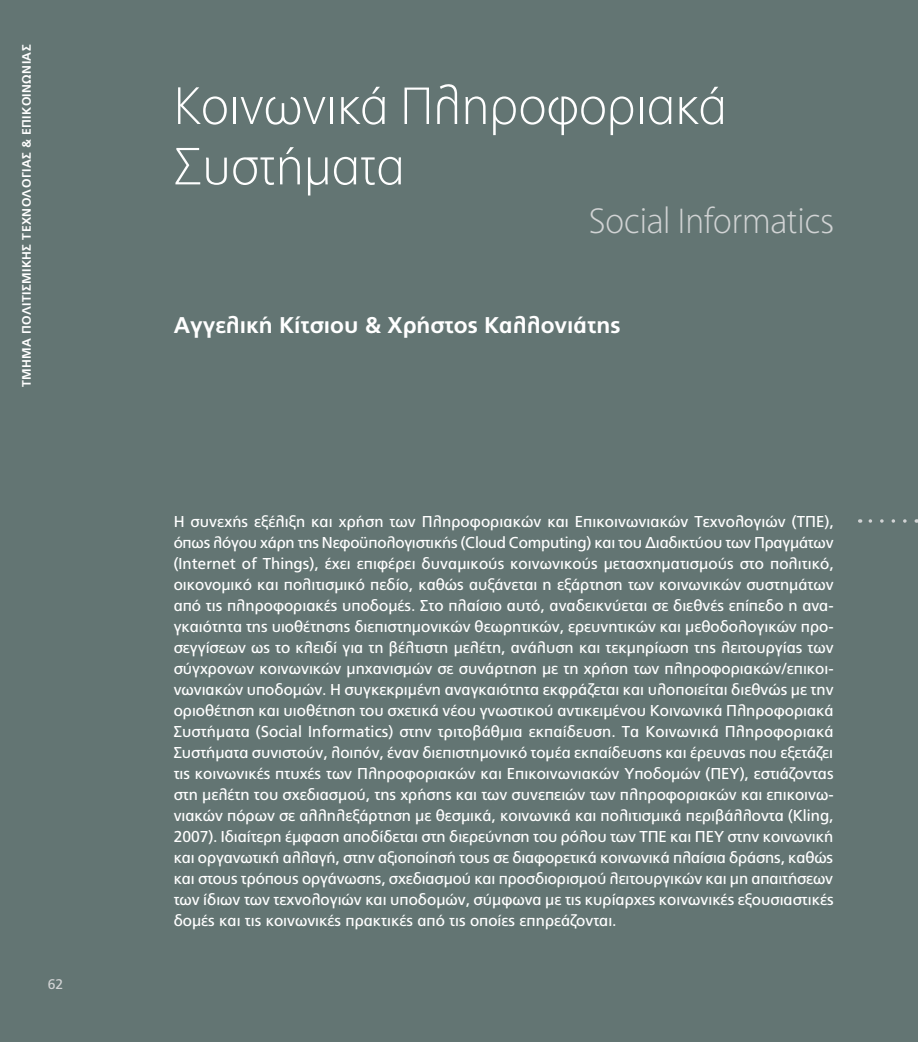
<style>
.page{position:relative;width:918px;height:1042px;background:#637573}
.page>*{position:absolute;margin:0;border:0;box-sizing:border-box;transform-origin:0 0}
.Text_Title{font:100 52.5px/60.4px "PF Catalog";color:#fff}
.English_Title{font:100 35px "PF Catalog";color:#d1d3d4}
.Onoma_Sygrafea{font:700 22.75px "PF Catalog";color:#fff}
.White_text{font:15.75px/21px "PF Catalog";color:#fff;text-align:justify}
.t1{font:14px "PF Catalog";color:#d1d3d4}
.t2{font:700 12.25px "PF Catalog";letter-spacing:.03em;color:#fff}
</style>
<div class="page">
<svg style="left:859px;top:519px;width:46px;height:4px"></svg>
<p class="t2" style="left:19px;top:387px;width:344px;rotate:-90deg">TMHMA ΠΟΛΙΤΙΣΜΙΚΗΣ ΤΕΧΝΟΛΟΓΙΑΣ &amp; ΕΠΙΚΟΙΝΩΝΙΑΣ</p>
<p class="t1" style="left:48px;top:976px;width:17px">62</p>
<p class="Text_Title" style="left:174px;top:78px;width:555px">Κοινωνικά Πληροφοριακά<br>Συστήματα</p>
<p class="English_Title" style="left:589px;top:203px;width:246px">Social Informatics</p>
<p class="Onoma_Sygrafea" style="left:174px;top:312px;width:448px">Αγγελική Κίτσιου &amp; Χρήστος Καλλονιάτης</p>
<p class="White_text" style="left:174px;top:511px;width:661px">Η συνεχής εξέλιξη και χρήση των Πληροφοριακών και Επικοινωνιακών Τεχνολογιών (ΤΠΕ), όπως λόγου χάρη της Νεφοϋπολογιστικής (Cloud Computing) και του Διαδικτύου των Πραγμάτων (Internet of Things), έχει επιφέρει δυναμικούς κοινωνικούς μετασχηματισμούς στο πολιτικό, οικονομικό και πολιτισμικό πεδίο, καθώς αυξάνεται η εξάρτηση των κοινωνικών συστημάτων από τις πληροφοριακές υποδομές. Στο πλαίσιο αυτό, αναδεικνύεται σε διεθνές επίπεδο η ανα&shy;γκαιότητα της υιοθέτησης διεπιστημονικών θεωρητικών, ερευνητικών και μεθοδολογικών προ&shy;σεγγίσεων ως το κλειδί για τη βέλτιστη μελέτη, ανάλυση και τεκμηρίωση της λειτουργίας των σύγχρονων κοινωνικών μηχανισμών σε συνάρτηση με τη χρήση των πληροφοριακών/επικοι&shy;νωνιακών υποδομών. H συγκεκριμένη αναγκαιότητα εκφράζεται και υλοποιείται διεθνώς με την οριοθέτηση και υιοθέτηση του σχετικά νέου γνωστικού αντικειμένου Κοινωνικά Πληροφοριακά Συστήματα (Social Informatics) στην τριτοβάθμια εκπαίδευση. Τα Κοινωνικά Πληροφοριακά Συστήματα συνιστούν, λοιπόν, έναν διεπιστημονικό τομέα εκπαίδευσης και έρευνας που εξετάζει τις κοινωνικές πτυχές των Πληροφοριακών και Επικοινωνιακών Υποδομών (ΠΕΥ), εστιάζοντας στη μελέτη του σχεδιασμού, της χρήσης και των συνεπειών των πληροφοριακών και επικοινω&shy;νιακών πόρων σε αλληλεξάρτηση με θεσμικά, κοινωνικά και πολιτισμικά περιβάλλοντα (Kling, 2007). Ιδιαίτερη έμφαση αποδίδεται στη διερεύνηση του ρόλου των ΤΠΕ και ΠΕΥ στην κοινωνική και οργανωτική αλλαγή, στην αξιοποίησή τους σε διαφορετικά κοινωνικά πλαίσια δράσης, καθώς και στους τρόπους οργάνωσης, σχεδιασμού και προσδιορισμού λειτουργικών και μη απαιτήσεων των ίδιων των τεχνολογιών και υποδομών, σύμφωνα με τις κυρίαρχες κοινωνικές εξουσιαστικές δομές και τις κοινωνικές πρακτικές από τις οποίες επηρεάζονται.</p>
</div>
